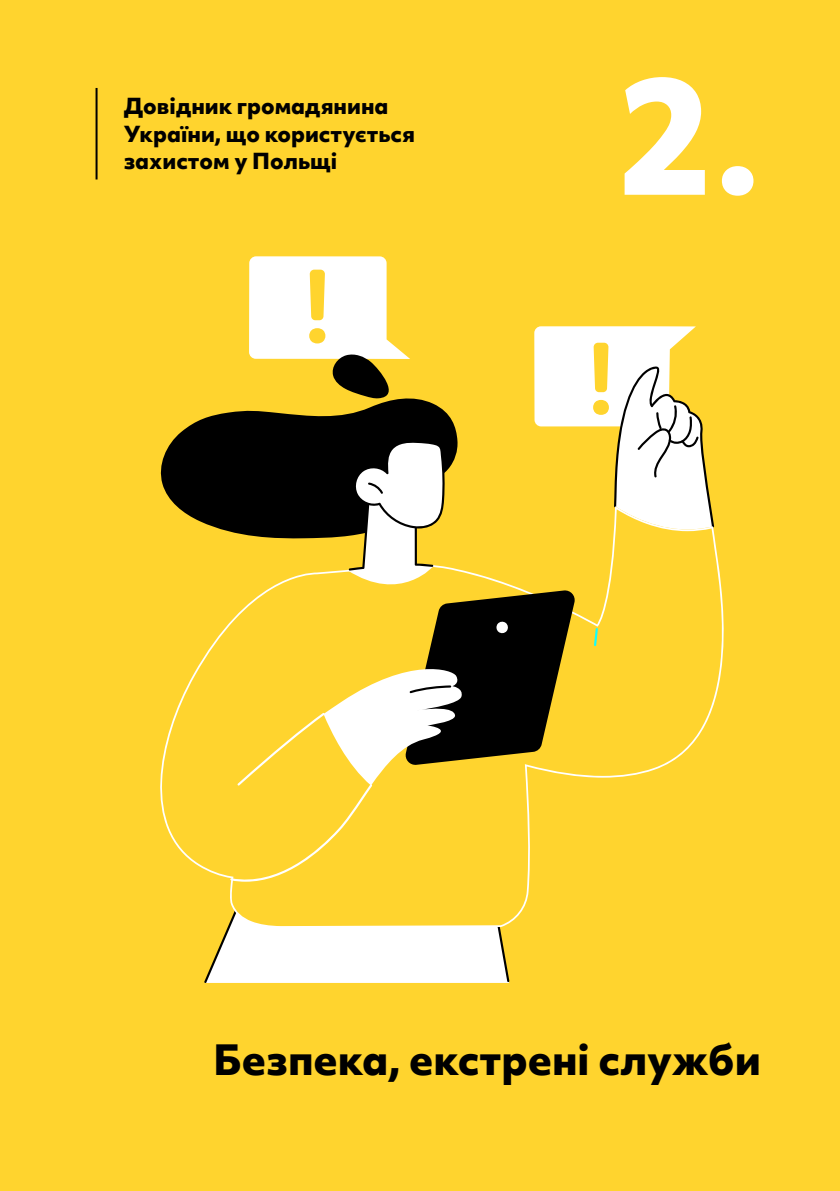
<style>
.page{position:relative;width:840px;height:1191px;background:#fff}
.page>*{position:absolute;margin:0;border:0;box-sizing:border-box;transform-origin:0 0}
.t1{font:800 154.8px "Objektiv Mk 2";color:#fff}
.t2{font:800 40px "Objektiv Mk 2";color:#000}
.t3{font:800 21.2px/27.6px "Objektiv Mk 2";color:#000}
</style>
<div class="page">
<div style="left:0;top:0;width:839px;height:1191px;background:#ffd42e"></div>
<hr style="left:95px;top:88px;width:2px;height:91px;background:#000">
<svg style="left:160px;top:519px;width:564px;height:350px"></svg>
<svg style="left:160px;top:418px;width:44px;height:121px;fill:#000"></svg>
<svg style="left:204px;top:256px;width:509px;height:727px"></svg>
<p class="t3" style="left:124px;top:92px;width:292px">Довідник громадянина<br>України, що користується захистом у Польщі</p>
<h1 class="t1" style="left:613px;top:25px;width:149px">2.</h1>
<h2 class="t2" style="left:213px;top:1031px;width:548px">Безпека, екстрені служби</h2>
</div>
